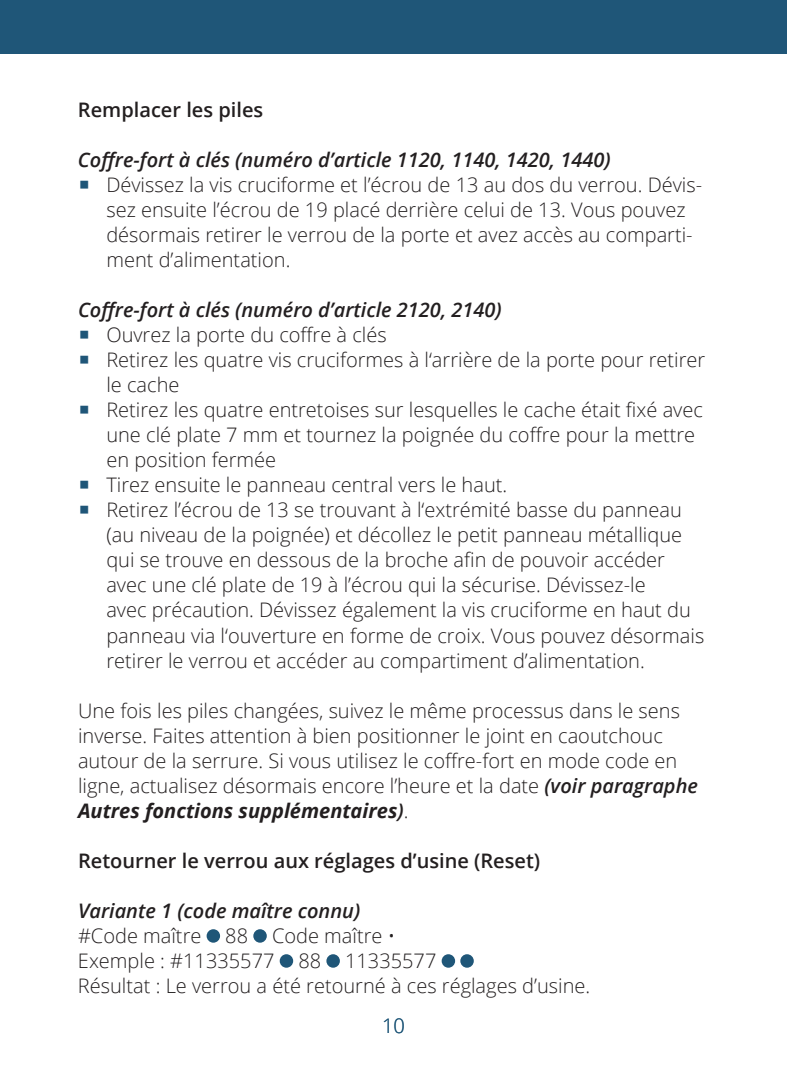
<style>
.page{position:relative;width:787px;height:1092px;background:#fff}
.page>*{position:absolute;margin:0;border:0;box-sizing:border-box;transform-origin:0 0}
.t1{font:300 20px/25px "Open Sans";color:#231f20}
.t2{font:italic 600 20px "Open Sans";color:#231f20}
.t3{font:600 20px "Open Sans";color:#231f20}
.t4{font:300 20px "Open Sans";color:#1f5678}
.s1{font-weight:600;font-style:italic}
.s2{font-weight:700;font-style:italic}
</style>
<div class="page">
<div style="left:0;top:0;width:787px;height:53px;background:#1f5678"></div>
<div style="left:207px;top:929px;width:13px;height:13px;background:#1f5678;border-radius:50%"></div>
<div style="left:253px;top:929px;width:14px;height:13px;background:#1f5678;border-radius:50%"></div>
<div style="left:280px;top:954px;width:13px;height:13px;background:#1f5678;border-radius:50%"></div>
<div style="left:326px;top:954px;width:14px;height:13px;background:#1f5678;border-radius:50%"></div>
<div style="left:441px;top:954px;width:14px;height:13px;background:#1f5678;border-radius:50%"></div>
<div style="left:460px;top:954px;width:14px;height:13px;background:#1f5678;border-radius:50%"></div>
<p class="t3" style="left:78px;top:96px;width:187px">Remplacer les piles</p>
<p class="t2" style="left:78px;top:146px;width:534px">Coffre-fort à clés (numéro d’article 1120, 1140, 1420, 1440)</p>
<p class="t1" style="left:106px;top:172px;width:597px">Dévissez la vis cruciforme et l’écrou de 13 au dos du verrou. Dévis&shy;sez ensuite l’écrou de 19 placé derrière celui de 13. Vous pouvez désormais retirer le verrou de la porte et avez accès au comparti&shy;ment d’alimentation.</p>
<p class="t2" style="left:78px;top:296px;width:425px">Coffre-fort à clés (numéro d’article 2120, 2140)</p>
<p class="t1" style="left:106px;top:322px;width:600px">Ouvrez la porte du coffre à clés<br>Retirez les quatre vis cruciformes à l‘arrière de la porte pour retirer le cache<br>Retirez les quatre entretoises sur lesquelles le cache était fixé avec une clé plate 7 mm et tournez la poignée du coffre pour la mettre en position fermée<br>Tirez ensuite le panneau central vers le haut.<br>Retirez l’écrou de 13 se trouvant à l‘extrémité basse du panneau (au niveau de la poignée) et décollez le petit panneau métallique qui se trouve en dessous de la broche afin de pouvoir accéder avec une clé plate de 19 à l’écrou qui la sécurise. Dévissez-le<br>avec précaution. Dévissez également la vis cruciforme en haut du panneau via l‘ouverture en forme de croix. Vous pouvez désormais retirer le verrou et accéder au compartiment d’alimentation.</p>
<p class="t1" style="left:78px;top:697px;width:621px">Une fois les piles changées, suivez le même processus dans le sens inverse. Faites attention à bien positionner le joint en caoutchouc autour de la serrure. Si vous utilisez le coffre-fort en mode code en ligne, actualisez désormais encore l’heure et la date <span class="s1">(voir paragraphe </span><span class="s2">Autres fonctions supplémentaires</span><span class="s1">)</span>.</p>
<p class="t3" style="left:78px;top:846px;width:464px">Retourner le verrou aux réglages d’usine (Reset)</p>
<p class="t2" style="left:78px;top:896px;width:284px">Variante 1 (code maître connu)</p>
<p class="t1" style="left:78px;top:922px;width:514px">#Code maître 88 Code maître •<br>Exemple : #11335577 88 11335577<br>Résultat : Le verrou a été retourné à ces réglages d’usine.</p>
<p class="t4" style="left:382px;top:1011px;width:24px">10</p>
</div>
